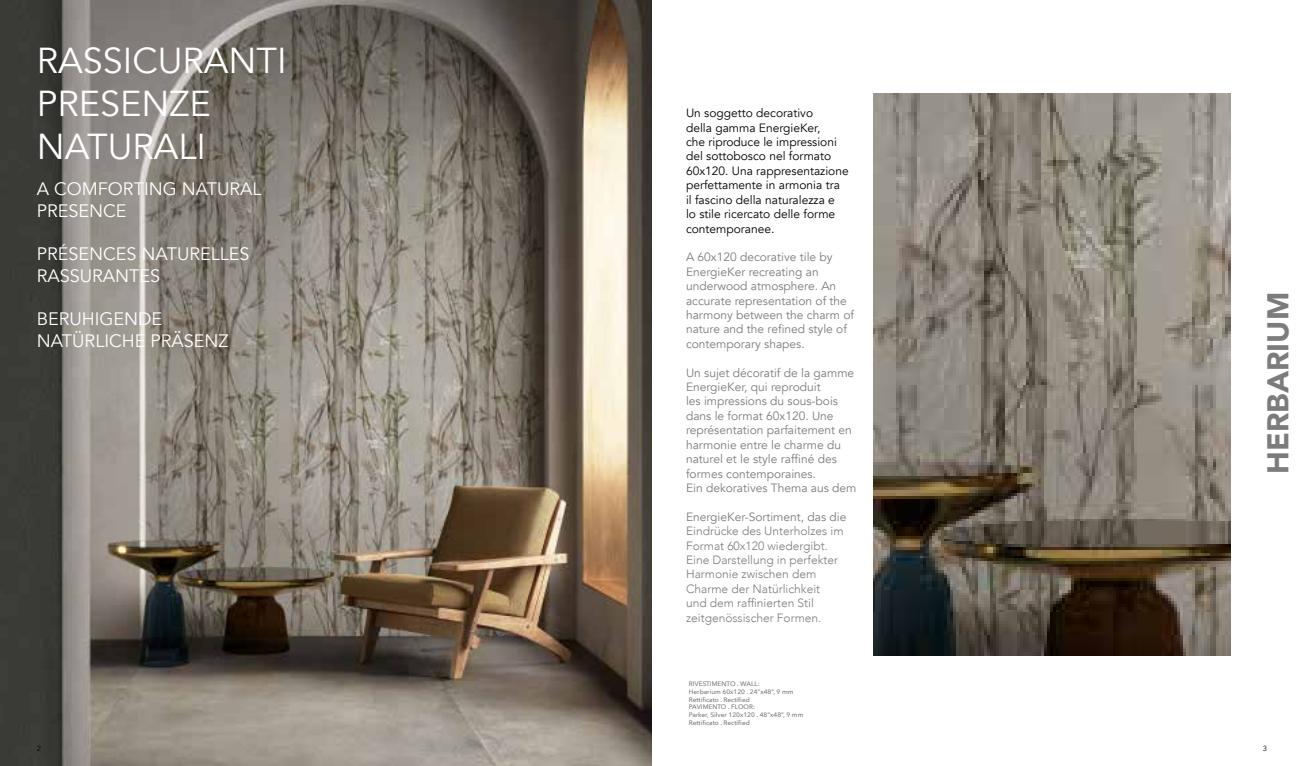
<style>
.page{position:relative;width:1304px;height:766px;background:#fff}
.page>*{position:absolute;margin:0;border:0;box-sizing:border-box;transform-origin:0 0}
.t1{font:36px/43.2px "Avenir";color:#fff}
.t2{font:900 30px "Avenir";color:#7d7c7c}
.t3{font:18px/21.6px "Avenir";color:#fff}
.t4{font:12px/14.4px "Avenir";color:#7d7c7c}
.t5{font:12px/14.4px "Avenir";color:#000}
.t6{font:300 12px/14.4px "Avenir";color:#7d7c7c}
.t7{font:7.5px "Avenir Next";color:#000}
.t8{font:500 6.5px/7.8px "Avenir Next";color:#7b7b7b}
</style>
<div class="page">
<img style="left:0;top:0;width:652px;height:765px">
<img style="left:874px;top:94px;width:356px;height:561px">
<h1 class="t1" style="left:37px;top:40px;width:251px">RASSICURANTI<br>PRESENZE<br>NATURALI</h1>
<h3 class="t3" style="left:37px;top:179px;width:226px">A COMFORTING NATURAL<br>PRESENCE</h3>
<h3 class="t3" style="left:37px;top:243px;width:214px">PRÉSENCES NATURELLES<br>RASSURANTES</h3>
<h3 class="t3" style="left:37px;top:308px;width:193px">BERUHIGENDE<br>NATÜRLICHE PRÄSENZ</h3>
<p class="t5" style="left:686px;top:106px;width:164px">Un soggetto decorativo<br>della gamma EnergieKer,<br>che riproduce le impressioni del sottobosco nel formato<br>60x120. Una rappresentazione perfettamente in armonia tra<br>il fascino della naturalezza e<br>lo stile ricercato delle forme contemporanee.</p>
<p class="t4" style="left:686px;top:250px;width:170px">A 60x120 decorative tile by<br>EnergieKer recreating an underwood atmosphere. An accurate representation of the harmony between the charm of nature and the refined style of contemporary shapes.</p>
<p class="t4" style="left:686px;top:365px;width:172px">Un sujet décoratif de la gamme<br>EnergieKer, qui reproduit<br>les impressions du sous-bois dans le format 60x120. Une représentation parfaitement en harmonie entre le charme du naturel et le style raffiné des formes contemporaines.<br>Ein dekoratives Thema aus dem</p>
<p class="t4" style="left:686px;top:509px;width:162px">EnergieKer-Sortiment, das die</p>
<p class="t6" style="left:686px;top:523px;width:159px">Eindrücke des Unterholzes im<br>Format 60x120 wiedergibt.<br>Eine Darstellung in perfekter<br>Harmonie zwischen dem<br>Charme der Natürlichkeit und dem raffinierten Stil zeitgenössischer Formen.</p>
<p class="t8" style="left:689px;top:679px;width:116px">RIVESTIMENTO . WALL:<br>Herbarium 60x120 . 24”x48”, 9 mm<br>Rettificato . Rectified<br>PAVIMENTO . FLOOR:<br>Parker, Silver 120x120 . 48”x48”, 9 mm<br>Rettificato . Rectified</p>
<h2 class="t2" style="left:1252px;top:474px;width:183px;rotate:-90deg">HERBARIUM</h2>
<p class="t7" style="left:37px;top:742px;width:6px">2</p>
<p class="t7" style="left:1263px;top:742px;width:6px">3</p>
</div>
